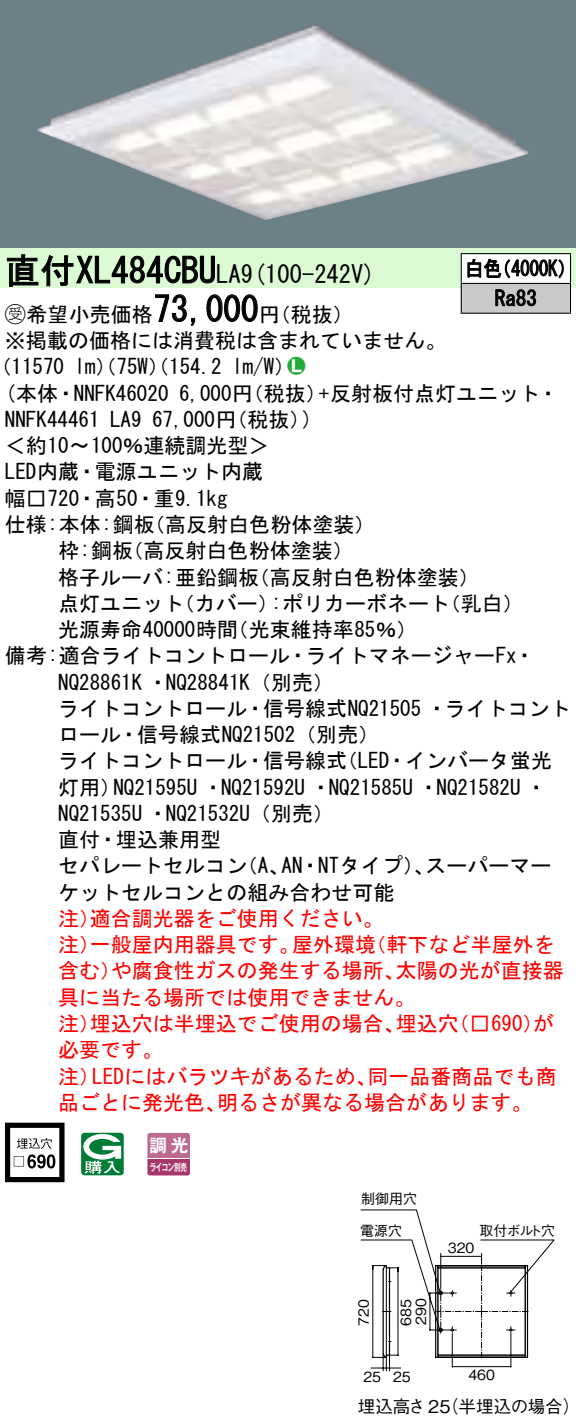
<style>
.page{position:relative;width:576px;height:1426px;background:#fff}
.page>*{position:absolute;margin:0;border:0;box-sizing:border-box;transform-origin:0 0}
.t1{font:35px "MS Gothic";color:#000}
.t2{font:24.5px "MS Gothic";color:#000}
.t3{font:21px/26.2px "MS Gothic";color:#000}
.t4{font:21px/26.2px "MS Gothic";color:#f00}
.t5{font:21px/29.8px "MS Gothic";color:#000;scale:.88 1}
.t6{font:21px "Ford Classification 1";color:#23ac38}
.t7{font:17.5px "Gothic BBB Pro Medium 90 pv RKSJ H";color:#000}
.t8{font:17.5px "Gothic MB101 Pro De Bold 90 pv RKSJ H";color:#fff}
.t9{font:14px "Gothic BBB Pro Medium 90 pv RKSJ H";color:#000}
.t10{font:10.15px "Gothic MB101 Pro De Bold 90 pv RKSJ H";letter-spacing:-.05em;color:#fff;scale:.65 1}
.s1{font-size:24.5px}
.s2{font-family:"Ford Classification 1"}
.s3{color:#fff}
</style>
<div class="page">
<div style="left:0;top:0;width:575px;height:248px;background:#6c8087"></div>
<img style="left:38px;top:24px;width:490px;height:196px">
<div style="left:0;top:248px;width:575px;height:40px;background:#dcfad4"></div>
<svg style="left:6px;top:254px;width:209px;height:33px"></svg>
<svg style="left:155px;top:294px;width:41px;height:32px"></svg>
<svg style="left:206px;top:294px;width:52px;height:28px"></svg>
<svg style="left:5px;top:1122px;width:59px;height:60px"></svg>
<svg style="left:81px;top:1132px;width:43px;height:43px"></svg>
<svg style="left:147px;top:1133px;width:43px;height:42px;background:#b45782"></svg>
<hr style="left:147px;top:1157px;width:43px;height:2px;background:#fff">
<div style="left:461px;top:254px;width:109px;height:29px;background:#fff"></div>
<div style="left:461px;top:283px;width:109px;height:30px;background:#cacaca"></div>
<hr style="left:460px;top:253px;width:110px;height:1px;background:#000">
<hr style="left:569px;top:254px;width:2px;height:29px;background:#000">
<hr style="left:460px;top:283px;width:110px;height:1px;background:#000">
<svg style="left:460px;top:254px;width:1px;height:58px"></svg>
<hr style="left:569px;top:284px;width:2px;height:29px;background:#000">
<hr style="left:460px;top:312px;width:110px;height:2px;background:#000">
<svg style="left:467px;top:258px;width:96px;height:21px"></svg>
<svg style="left:495px;top:289px;width:41px;height:17px"></svg>
<svg style="left:360px;top:1209px;width:195px;height:161px"></svg>
<h1 class="t1" style="left:5px;top:253px;width:237px">直付XL484CBU<span class="s1">LA</span></h1>
<p class="t2" style="left:241px;top:262px;width:136px">(9 100-242 (V</p>
<h1 class="t1" style="left:153px;top:292px;width:106px">73,000</h1>
<p class="t3" style="left:5px;top:301px;width:442px"><span class="s2">B</span>希望小売価格<br>※掲載の価格には消費税は含まれていません。</p>
<p class="t6" style="left:287px;top:356px;width:19px">2<span class="s3">7</span></p>
<p class="t3" style="left:259px;top:301px;width:96px">（円税抜(</p>
<p class="t3" style="left:232px;top:354px;width:64px">l m (W/</p>
<p class="t3" style="left:-9px;top:354px;width:75px">（11570</p>
<p class="t3" style="left:75px;top:354px;width:149px">lm）（75 ）（W 154.2</p>
<p class="t5" style="left:494px;top:254px;width:49px;text-indent:-30px">白色<br>Ra83</p>
<p class="t5" style="left:492px;top:254px;width:96px">（4000 (K</p>
<p class="t3" style="left:5px;top:380px;width:165px">(本体・NNFK46020</p>
<p class="t3" style="left:319px;top:380px;width:241px">+反射板付点灯ユニット・</p>
<p class="t3" style="left:179px;top:380px;width:149px">6,000 （円税抜）</p>
<p class="t3" style="left:152px;top:406px;width:160px">67,000 （円税抜(</p>
<p class="t3" style="left:302px;top:406px;width:12px">(</p>
<p class="t3" style="left:5px;top:406px;width:96px">NNFK44461</p>
<p class="t3" style="left:5px;top:432px;width:266px">＜約10〜100％連続調光型&lt;</p>
<p class="t3" style="left:5px;top:459px;width:259px">LED内蔵・電源ユニット内蔵</p>
<p class="t3" style="left:5px;top:485px;width:224px">幅□720・高50・重9.1kg</p>
<p class="t3" style="left:144px;top:511px;width:232px">（高反射白色粉体塗装(</p>
<p class="t3" style="left:110px;top:406px;width:33px">LA9</p>
<p class="t3" style="left:122px;top:511px;width:233px;text-indent:-117px">仕様:本体:鋼板<br>（高反射白色粉体塗装(</p>
<p class="t3" style="left:58px;top:537px;width:76px">枠:鋼板</p>
<p class="t3" style="left:58px;top:564px;width:202px">格子ルーバ:亜鉛鋼板</p>
<p class="t3" style="left:248px;top:564px;width:232px">（高反射白色粉体塗装(</p>
<p class="t3" style="left:174px;top:590px;width:106px">（カバー）</p>
<p class="t3" style="left:58px;top:590px;width:128px">点灯ユニット</p>
<p class="t3" style="left:271px;top:590px;width:181px">:ポリカーボネート</p>
<p class="t3" style="left:439px;top:590px;width:85px">（乳白(</p>
<p class="t3" style="left:58px;top:616px;width:181px">光源寿命40000時間</p>
<p class="t3" style="left:5px;top:642px;width:531px">備考:適合ライトコントロール・ライトマネージャーFx・</p>
<p class="t3" style="left:58px;top:669px;width:277px">NQ28861K ・NQ28841 （K 別売(</p>
<p class="t3" style="left:58px;top:695px;width:514px">ライトコントロール・信号線式NQ21505 ・ライトコント</p>
<p class="t3" style="left:58px;top:721px;width:322px">ロール・信号線式NQ21502（別売(</p>
<p class="t3" style="left:336px;top:747px;width:217px">（LED・インバータ蛍光</p>
<p class="t3" style="left:227px;top:616px;width:191px">（光束維持率85％(</p>
<p class="t3" style="left:113px;top:747px;width:435px;text-indent:-55px">ライトコントロール・信号線式<br>NQ21595U ・NQ21592U ・NQ21585U ・NQ21582 ・U</p>
<p class="t3" style="left:58px;top:774px;width:277px">灯用）<br>NQ21535U ・NQ21532 （U 別売(直付・埋込兼用型</p>
<p class="t3" style="left:281px;top:852px;width:154px">AN・NTタイプ）、</p>
<p class="t3" style="left:58px;top:852px;width:337px">セパレートセルコン<br>ケットセルコンとの組み合わせ可能</p>
<p class="t4" style="left:90px;top:905px;width:295px">適合調光器をご使用ください。</p>
<p class="t3" style="left:425px;top:852px;width:127px">スーパーマー</p>
<p class="t3" style="left:237px;top:852px;width:54px">（、A</p>
<p class="t4" style="left:58px;top:905px;width:43px">注）</p>
<p class="t4" style="left:90px;top:931px;width:211px">一般屋内用器具です。</p>
<p class="t4" style="left:292px;top:931px;width:85px">屋外環境</p>
<p class="t4" style="left:365px;top:931px;width:190px">（軒下など半屋外を</p>
<p class="t4" style="left:58px;top:931px;width:43px">注）</p>
<p class="t4" style="left:111px;top:957px;width:295px">や腐食性ガスの発生する場所、</p>
<p class="t4" style="left:395px;top:957px;width:170px">太陽の光が直接器</p>
<p class="t4" style="left:58px;top:957px;width:358px">含む）<br>具に当たる場所では使用できません。</p>
<p class="t4" style="left:90px;top:1010px;width:316px">埋込穴は半埋込でご使用の場合、</p>
<p class="t4" style="left:448px;top:1010px;width:107px">（□690 が）</p>
<p class="t4" style="left:58px;top:1010px;width:106px">注）<br>必要です。</p>
<p class="t4" style="left:395px;top:1010px;width:65px">埋込穴</p>
<p class="t4" style="left:92px;top:1062px;width:286px">LEDにはバラツキがあるため、</p>
<p class="t4" style="left:367px;top:1062px;width:190px">同一品番商品でも商</p>
<p class="t4" style="left:58px;top:1062px;width:43px">注）</p>
<p class="t4" style="left:58px;top:1089px;width:169px">品ごとに発光色、</p>
<p class="t4" style="left:217px;top:1089px;width:317px">明るさが異なる場合があります。</p>
<p class="t8" style="left:149px;top:1130px;width:41px">調光</p>
<p class="t10" style="left:150px;top:1158px;width:59px">ライコン別売</p>
<p class="t9" style="left:361px;top:1187px;width:57px">制御用穴</p>
<p class="t9" style="left:360px;top:1219px;width:43px">電源穴</p>
<p class="t9" style="left:352px;top:1325px;width:28px;rotate:-90deg">720</p>
<p class="t9" style="left:409px;top:1324px;width:28px;rotate:-90deg">290</p>
<p class="t9" style="left:394px;top:1325px;width:28px;rotate:-90deg">685</p>
<p class="t9" style="left:363px;top:1365px;width:19px">25</p>
<p class="t9" style="left:393px;top:1365px;width:19px">25</p>
<p class="t9" style="left:479px;top:1219px;width:77px">取付ボルト穴</p>
<p class="t9" style="left:447px;top:1236px;width:28px">320</p>
<p class="t9" style="left:468px;top:1363px;width:28px">460</p>
<p class="t7" style="left:441px;top:1392px;width:141px">（半埋込の場合(</p>
<p class="t7" style="left:358px;top:1392px;width:94px">埋込高さ 25</p>
</div>
